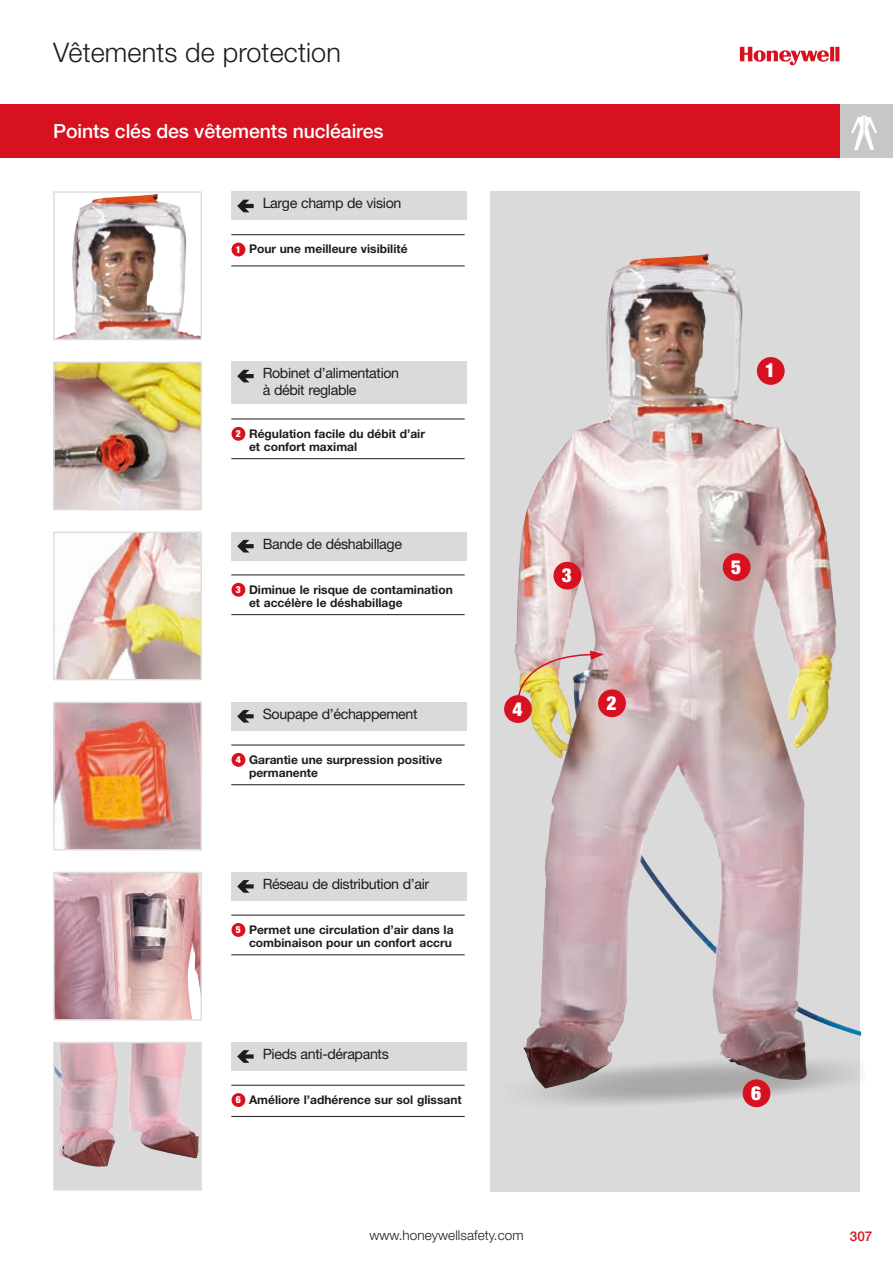
<style>
.page{position:relative;width:893px;height:1263px;background:#fff}
.page>*{position:absolute;margin:0;border:0;box-sizing:border-box;transform-origin:0 0}
.t1{font:300 27px "Helvetica Neue LT Std";letter-spacing:.005em;color:#1d1d1b}
.t2{font:500 19.5px "Helvetica Neue LT Std";letter-spacing:-.005em;color:#fff}
.t3{font:900 condensed 19.35px "Helvetica Neue LT Std";color:#fff}
.t4{font:14.25px/16.5px "Helvetica Neue LT Std";letter-spacing:-.025em;color:#1d1d1b}
.t5{font:300 13.5px "Helvetica Neue LT Std";letter-spacing:.005em;color:#1d1d1b}
.t6{font:500 13.5px "Helvetica Neue LT Std";color:#d71120}
.t7{font:700 12px/13.5px "Helvetica Neue LT Std";color:#1d1d1b}
.s1{font-weight:900;font-stretch:condensed;font-size:9.75px;color:#fff}
</style>
<div class="page">
<div style="left:0;top:104px;width:840px;height:53px;background:#d71120"></div>
<img style="left:840px;top:104px;width:53px;height:53px">
<svg style="left:740px;top:47px;width:99px;height:18px"></svg>
<div style="left:490px;top:191px;width:370px;height:1001px;background:#dadada"></div>
<div style="left:231px;top:191px;width:235px;height:29px;background:#dadada"></div>
<div style="left:231px;top:361px;width:235px;height:43px;background:#dadada"></div>
<div style="left:231px;top:531px;width:235px;height:29px;background:#dadada"></div>
<div style="left:231px;top:702px;width:235px;height:29px;background:#dadada"></div>
<div style="left:231px;top:872px;width:235px;height:29px;background:#dadada"></div>
<div style="left:231px;top:1042px;width:235px;height:29px;background:#dadada"></div>
<hr style="left:231px;top:234px;width:234px;height:1px;background:#1d1d1b">
<hr style="left:231px;top:419px;width:234px;height:1px;background:#1d1d1b">
<hr style="left:231px;top:574px;width:234px;height:1px;background:#1d1d1b">
<hr style="left:231px;top:745px;width:234px;height:1px;background:#1d1d1b">
<hr style="left:231px;top:915px;width:234px;height:1px;background:#1d1d1b">
<hr style="left:231px;top:1085px;width:234px;height:1px;background:#1d1d1b">
<hr style="left:231px;top:266px;width:234px;height:1px;background:#1d1d1b">
<hr style="left:231px;top:458px;width:234px;height:1px;background:#1d1d1b">
<hr style="left:231px;top:614px;width:234px;height:1px;background:#1d1d1b">
<hr style="left:231px;top:784px;width:234px;height:1px;background:#1d1d1b">
<hr style="left:231px;top:954px;width:234px;height:1px;background:#1d1d1b">
<hr style="left:231px;top:1116px;width:234px;height:1px;background:#1d1d1b">
<div style="left:231px;top:243px;width:14px;height:13px;background:#d71120;border-radius:50%"></div>
<div style="left:231px;top:427px;width:14px;height:14px;background:#d71120;border-radius:50%"></div>
<div style="left:231px;top:583px;width:14px;height:14px;background:#d71120;border-radius:50%"></div>
<div style="left:231px;top:753px;width:14px;height:14px;background:#d71120;border-radius:50%"></div>
<div style="left:231px;top:923px;width:14px;height:14px;background:#d71120;border-radius:50%"></div>
<div style="left:231px;top:1093px;width:14px;height:14px;background:#d71120;border-radius:50%"></div>
<svg style="left:237px;top:200px;width:17px;height:12px"></svg>
<svg style="left:237px;top:370px;width:17px;height:12px"></svg>
<svg style="left:237px;top:540px;width:17px;height:12px"></svg>
<svg style="left:237px;top:710px;width:17px;height:13px"></svg>
<svg style="left:237px;top:880px;width:17px;height:13px"></svg>
<svg style="left:237px;top:1050px;width:17px;height:13px"></svg>
<img style="left:514px;top:254px;width:293px;height:778px">
<div style="left:504px;top:695px;width:28px;height:28px;background:#d71120;border-radius:50%"></div>
<img style="left:517px;top:650px;width:89px;height:49px">
<img style="left:59px;top:194px;width:140px;height:143px">
<div style="left:53px;top:191px;width:149px;height:149px;border:2px solid #dfdede"></div>
<img style="left:56px;top:364px;width:143px;height:143px">
<div style="left:53px;top:361px;width:149px;height:149px;border:2px solid #dfdede"></div>
<img style="left:56px;top:534px;width:143px;height:143px">
<div style="left:53px;top:531px;width:149px;height:149px;border:2px solid #dfdede"></div>
<img style="left:56px;top:705px;width:143px;height:142px">
<div style="left:53px;top:702px;width:149px;height:148px;border:2px solid #dfdede"></div>
<img style="left:56px;top:875px;width:143px;height:142px">
<div style="left:53px;top:872px;width:149px;height:148px;border:2px solid #dfdede"></div>
<div style="left:54px;top:1042px;width:147px;height:148px;background:#dadada"></div>
<img style="left:56px;top:1045px;width:143px;height:121px">
<div style="left:53px;top:1042px;width:149px;height:149px;border:2px solid #dfdede"></div>
<img style="left:523px;top:1032px;width:339px;height:76px">
<div style="left:757px;top:357px;width:28px;height:28px;background:#d71120;border-radius:50%"></div>
<div style="left:598px;top:689px;width:28px;height:28px;background:#d71120;border-radius:50%"></div>
<div style="left:723px;top:553px;width:27px;height:28px;background:#d71120;border-radius:50%"></div>
<div style="left:553px;top:562px;width:28px;height:27px;background:#d71120;border-radius:50%"></div>
<div style="left:743px;top:1079px;width:27px;height:28px;background:#d71120;border-radius:50%"></div>
<h1 class="t1" style="left:53px;top:36px;width:289px">Vêtements de protection</h1>
<h2 class="t2" style="left:53px;top:119px;width:332px">Points clés des vêtements nucléaires</h2>
<p class="t4" style="left:263px;top:195px;width:140px">Large champ de vision</p>
<p class="t7" style="left:236px;top:242px;width:173px"><span class="s1">1</span> Pour une meilleure visibilité</p>
<p class="t4" style="left:263px;top:365px;width:138px">Robinet d’alimentation à débit reglable</p>
<p class="t7" style="left:249px;top:426px;width:177px;text-indent:-13px"><span class="s1">2</span> Régulation facile du débit d’air et confort maximal</p>
<p class="t4" style="left:263px;top:535px;width:141px">Bande de déshabillage</p>
<p class="t7" style="left:249px;top:582px;width:205px;text-indent:-13px"><span class="s1">3</span> Diminue le risque de contamination et accélère le déshabillage</p>
<p class="t4" style="left:263px;top:705px;width:156px">Soupape d’échappement</p>
<p class="t7" style="left:249px;top:752px;width:195px;text-indent:-13px"><span class="s1">4</span> Garantie une surpression positive permanente</p>
<p class="t4" style="left:263px;top:875px;width:168px">Réseau de distribution d’air</p>
<p class="t7" style="left:236px;top:922px;width:219px;text-align:right"><span class="s1">5</span> Permet une circulation d’air dans la combinaison pour un confort accru</p>
<p class="t4" style="left:263px;top:1045px;width:128px">Pieds anti-dérapants</p>
<p class="t7" style="left:236px;top:1093px;width:227px"><span class="s1">6</span> Améliore l’adhérence sur sol glissant</p>
<h3 class="t3" style="left:562px;top:563px;width:12px">3</h3>
<h3 class="t3" style="left:512px;top:697px;width:12px">4</h3>
<h3 class="t3" style="left:606px;top:691px;width:12px">2</h3>
<h3 class="t3" style="left:765px;top:359px;width:12px">1</h3>
<h3 class="t3" style="left:731px;top:555px;width:12px">5</h3>
<h3 class="t3" style="left:751px;top:1081px;width:12px">6</h3>
<p class="t5" style="left:369px;top:1227px;width:156px">www.honeywellsafety.com</p>
<p class="t6" style="left:850px;top:1228px;width:24px">307</p>
</div>
